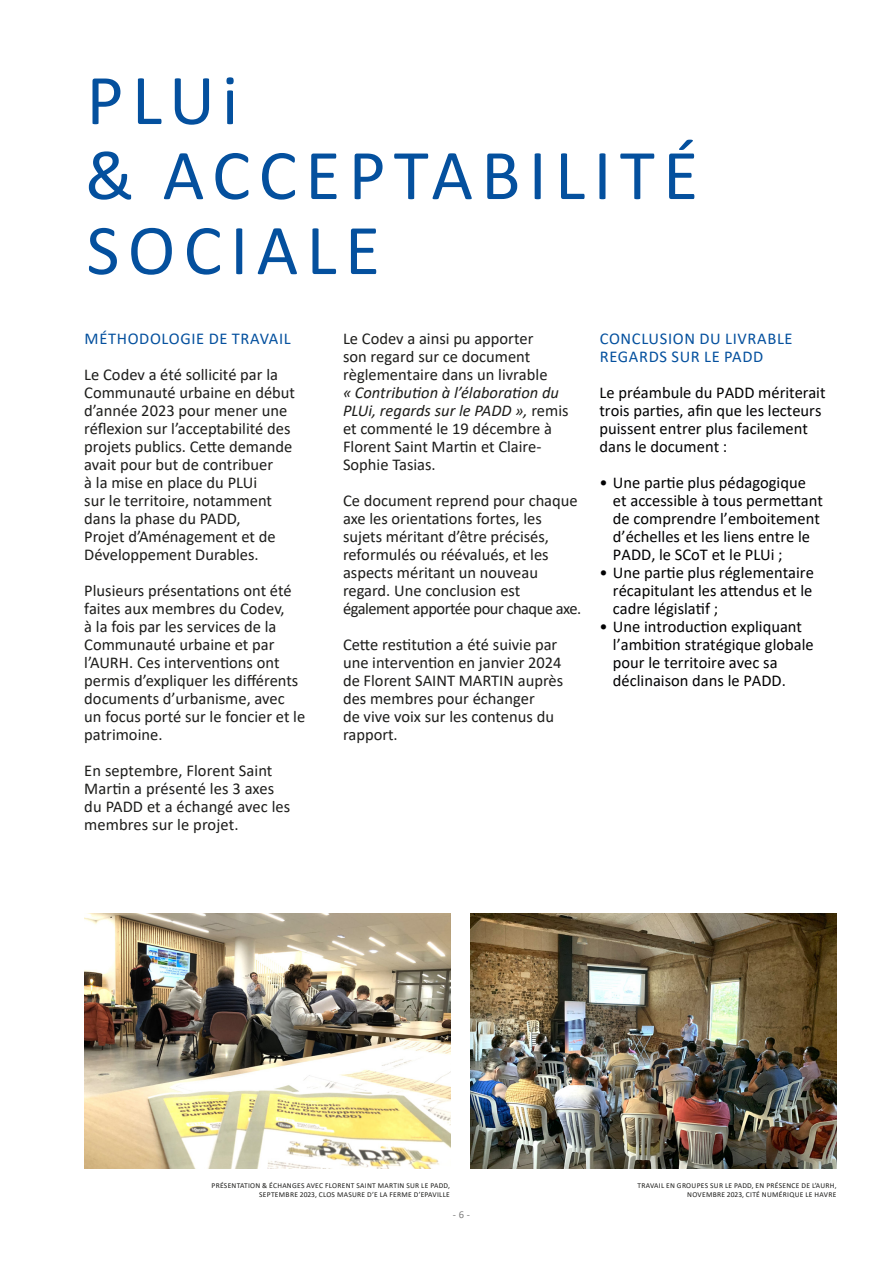
<style>
.page{position:relative;width:893px;height:1263px;background:#fff}
.page>*{position:absolute;margin:0;border:0;box-sizing:border-box;transform-origin:0 0}
.SOUS_TITRE{font:72px/75px "Calibri";letter-spacing:.115em;color:#04509e}
.TEXTE{font:16.5px/18px "Calibri";color:#1d1d1b}
.TEXTE-2{font:16.5px/18px "Calibri";color:#020203}
.SOUS_SOUS_TITRE{font:16.5px/18px "Calibri";letter-spacing:.04em;color:#04509e}
.t1{font:10.5px "Calibri";color:#808080}
.t2{font:7.5px/9px "Calibri";letter-spacing:.04em;color:#1d1d1b;text-align:right}
.s1{font-style:italic}
</style>
<div class="page">
<img style="left:471px;top:914px;width:366px;height:255px">
<img style="left:84px;top:914px;width:366px;height:255px">
<p class="SOUS_TITRE" style="left:86px;top:61px;width:153px">PLUi</p>
<p class="SOUS_TITRE" style="left:85px;top:136px;width:615px">&amp; ACCEPTABILITÉ<br>SOCIALE</p>
<p class="SOUS_SOUS_TITRE" style="left:85px;top:329px;width:208px">MÉTHODOLOGIE DE TRAVAIL</p>
<p class="TEXTE" style="left:84px;top:365px;width:212px">Le Codev a été sollicité par la<br>Communauté urbaine en début d’année 2023 pour mener une réflexion sur l’acceptabilité des projets publics. Cette demande avait pour but de contribuer<br>à la mise en place du PLUi<br>sur le territoire, notamment dans la phase du PADD,<br>Projet d’Aménagement et de<br>Développement Durables.</p>
<p class="TEXTE" style="left:84px;top:581px;width:222px">Plusieurs présentations ont été faites aux membres du Codev,<br>à la fois par les services de la<br>Communauté urbaine et par l’AURH. Ces interventions ont permis d’expliquer les différents documents d’urbanisme, avec un focus porté sur le foncier et le patrimoine.</p>
<p class="TEXTE" style="left:84px;top:761px;width:208px">En septembre, Florent Saint<br>Martin a présenté les 3 axes du PADD et a échangé avec les membres sur le projet.</p>
<p class="TEXTE" style="left:343px;top:329px;width:227px">Le Codev a ainsi pu apporter<br>son regard sur ce document règlementaire dans un livrable<br><span class="s1">« Contribution à l’élaboration du<br>PLUi, regards sur le PADD »,</span> remis et commenté le 19 décembre à<br>Florent Saint Martin et Claire-<br>Sophie Tasias.</p>
<p class="TEXTE" style="left:343px;top:491px;width:240px">Ce document reprend pour chaque axe les orientations fortes, les sujets méritant d’être précisés, reformulés ou réévalués, et les aspects méritant un nouveau regard. Une conclusion est également apportée pour chaque axe.</p>
<p class="TEXTE" style="left:343px;top:635px;width:222px">Cette restitution a été suivie par une intervention en janvier 2024 de Florent SAINT MARTIN auprès des membres pour échanger<br>de vive voix sur les contenus du rapport.</p>
<p class="SOUS_SOUS_TITRE" style="left:600px;top:329px;width:194px">CONCLUSION DU LIVRABLE<br>REGARDS SUR LE PADD</p>
<p class="TEXTE-2" style="left:599px;top:383px;width:228px">Le préambule du PADD mériterait trois parties, afin que les lecteurs puissent entrer plus facilement dans le document :</p>
<p class="TEXTE-2" style="left:613px;top:473px;width:211px;text-indent:-14px">• Une partie plus pédagogique et accessible à tous permettant de comprendre l’emboitement d’échelles et les liens entre le<br>PADD, le SCoT et le PLUi ;</p>
<p class="TEXTE-2" style="left:613px;top:563px;width:202px;text-align:justify;text-indent:-14px">• Une partie plus réglementaire récapitulant les attendus et le cadre législatif ;</p>
<p class="TEXTE-2" style="left:613px;top:617px;width:202px;text-indent:-14px">• Une introduction expliquant l’ambition stratégique globale pour le territoire avec sa déclinaison dans le PADD.</p>
<p class="t2" style="left:212px;top:1180px;width:240px">PRÉSENTATION &amp; ÉCHANGES AVEC FLORENT SAINT MARTIN SUR LE PADD,<br>SEPTEMBRE 2023, CLOS MASURE D’E LA FERME D’EPAVILLE</p>
<p class="t2" style="left:637px;top:1180px;width:201px">TRAVAIL EN GROUPES SUR LE PADD, EN PRÉSENCE DE L’AURH,<br>NOVEMBRE 2023, CITÉ NUMÉRIQUE LE HAVRE</p>
<p class="t1" style="left:453px;top:1208px;width:19px">- 6 -</p>
</div>
